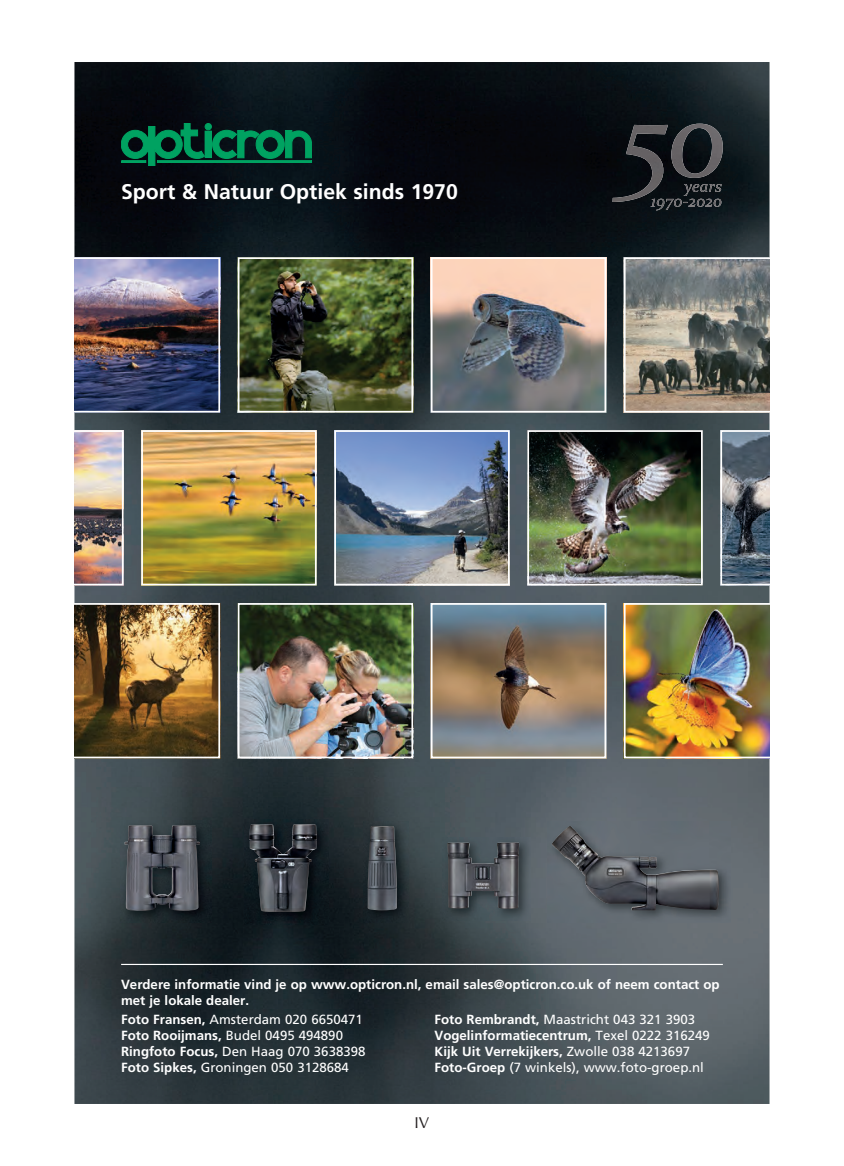
<style>
.page{position:relative;width:844px;height:1166px;background:#fff}
.page>*{position:absolute;margin:0;border:0;box-sizing:border-box;transform-origin:0 0}
.t1{font:700 21.18px "Frutiger";color:#fff}
.t2{font:15.75px "Optima";color:#231f20}
.t3{font:13.3px/15.9px "Frutiger";color:#fff}
.t4{font:700 13.3px/15.9px "Frutiger";color:#fff}
.s1{font-weight:700}
</style>
<div class="page">
<img style="left:74px;top:62px;width:695px;height:1042px">
<p class="t1" style="left:121px;top:179px;width:338px">Sport &amp; Natuur Optiek sinds 1970</p>
<p class="t4" style="left:121px;top:976px;width:600px">Verdere informatie vind je op www.opticron.nl, email sales@opticron.co.uk of neem contact op met je lokale dealer.</p>
<p class="t3" style="left:121px;top:1011px;width:246px"><span class="s1">Foto Fransen,</span> Amsterdam 020 6650471<br><span class="s1">Foto Rooijmans,</span> Budel 0495 494890<br><span class="s1">Ringfoto Focus,</span> Den Haag 070 3638398<br><span class="s1">Foto Sipkes,</span> Groningen 050 3128684</p>
<p class="t3" style="left:434px;top:1011px;width:277px"><span class="s1">Foto Rembrandt,</span> Maastricht 043 321 3903<br><span class="s1">Vogelinformatiecentrum,</span> Texel 0222 316249<br><span class="s1">Kijk Uit Verrekijkers,</span> Zwolle 038 4213697<br><span class="s1">Foto-Groep</span> (7 winkels), www.foto-groep.nl</p>
<p class="t2" style="left:414px;top:1114px;width:16px">IV</p>
</div>
